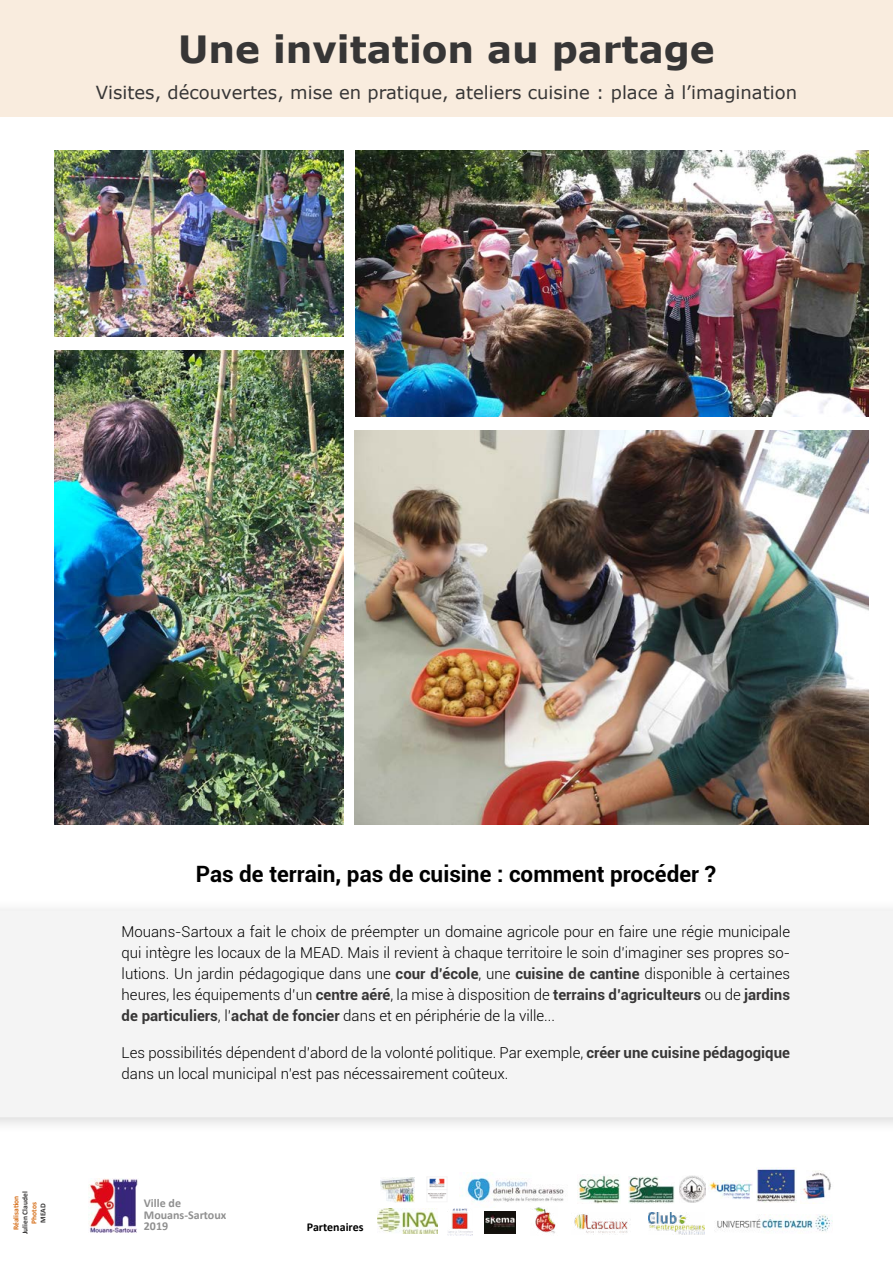
<style>
.page{position:relative;width:893px;height:1263px;background:#fff}
.page>*{position:absolute;margin:0;border:0;box-sizing:border-box;transform-origin:0 0}
.t1{font:700 37.5px "Verdana";color:#373636}
.t2{font:700 22.5px "Roboto";color:#000}
.t3{font:18px "Verdana";color:#373636}
.t4{font:300 15px/21px "Roboto";color:#000;text-align:justify}
.t5{font:700 12px/11.4px "Calibri";color:#909090}
.t6{font:700 12px "Calibri";color:#000}
.t7{font:700 7.5px "Calibri";color:#d56c15}
.t8{font:700 7.5px "Calibri";color:#373636}
.s1{font-weight:700;color:#373636}
</style>
<div class="page">
<div style="left:0;top:899px;width:893px;height:235px;background:#000;opacity:.16"></div>
<div style="left:0;top:910px;width:893px;height:207px;background:#f4f4f4"></div>
<div style="left:0;top:0;width:893px;height:117px;background:#f9ecde"></div>
<img style="left:89px;top:1178px;width:49px;height:55px">
<img style="left:427px;top:1178px;width:20px;height:21px">
<img style="left:462px;top:1172px;width:102px;height:30px">
<img style="left:577px;top:1175px;width:43px;height:28px">
<img style="left:628px;top:1176px;width:46px;height:27px">
<img style="left:447px;top:1209px;width:25px;height:26px">
<img style="left:679px;top:1175px;width:26px;height:28px">
<img style="left:708px;top:1180px;width:44px;height:19px">
<img style="left:757px;top:1167px;width:40px;height:36px">
<img style="left:801px;top:1171px;width:30px;height:29px">
<img style="left:378px;top:1209px;width:59px;height:24px">
<img style="left:648px;top:1213px;width:57px;height:21px">
<img style="left:574px;top:1214px;width:54px;height:21px">
<img style="left:484px;top:1211px;width:32px;height:22px">
<img style="left:534px;top:1207px;width:22px;height:27px">
<img style="left:714px;top:1214px;width:119px;height:18px">
<img style="left:380px;top:1177px;width:35px;height:25px">
<img style="left:54px;top:350px;width:289px;height:475px">
<img style="left:355px;top:150px;width:514px;height:267px">
<img style="left:354px;top:430px;width:515px;height:394px">
<img style="left:54px;top:150px;width:289px;height:186px">
<h1 class="t1" style="left:178px;top:23px;width:538px">Une invitation au partage</h1>
<p class="t3" style="left:96px;top:80px;width:703px">Visites, découvertes, mise en pratique, ateliers cuisine : place à l’imagination</p>
<p class="t8" style="left:20px;top:1234px;width:44px;rotate:-90deg">Julien Claudel</p>
<p class="t7" style="left:29px;top:1224px;width:23px;rotate:-90deg">Photos</p>
<p class="t8" style="left:38px;top:1222px;width:21px;rotate:-90deg">MEAD</p>
<p class="t7" style="left:11px;top:1230px;width:36px;rotate:-90deg">Réalisation</p>
<h2 class="t2" style="left:196px;top:858px;width:522px">Pas de terrain, pas de cuisine : comment procéder ?</h2>
<p class="t4" style="left:122px;top:921px;width:670px">Mouans-Sartoux a fait le choix de préempter un domaine agricole pour en faire une régie municipale qui intègre les locaux de la MEAD. Mais il revient à chaque territoire le soin d’imaginer ses propres so&shy;lutions. Un jardin pédagogique dans une <span class="s1">cour d’école</span>, une <span class="s1">cuisine de cantine</span> disponible à certaines heures, les équipements d’un <span class="s1">centre aéré</span>, la mise à disposition de <span class="s1">terrains d’agriculteurs</span> ou de <span class="s1">jardins de particuliers</span>, l’<span class="s1">achat de foncier</span> dans et en périphérie de la ville...</p>
<p class="t4" style="left:122px;top:1041px;width:670px">Les possibilités dépendent d’abord de la volonté politique. Par exemple, <span class="s1">créer une cuisine pédagogique </span>dans un local municipal n’est pas nécessairement coûteux.</p>
<p class="t5" style="left:144px;top:1197px;width:84px">Ville de<br>Mouans-Sartoux</p>
<p class="t5" style="left:144px;top:1220px;width:26px">2019</p>
<p class="t6" style="left:307px;top:1219px;width:58px">Partenaires</p>
</div>
